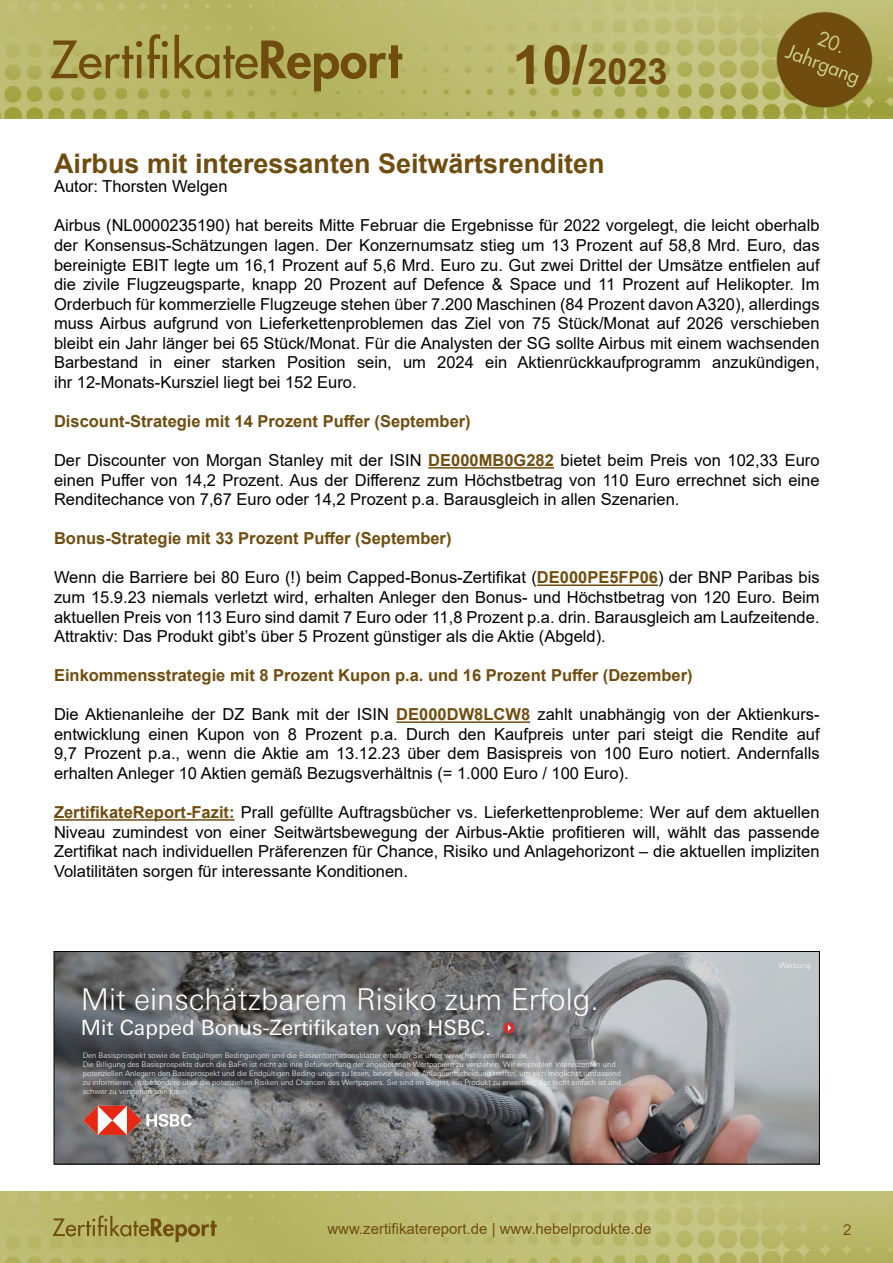
<style>
.page{position:relative;width:893px;height:1263px;background:#fff}
.page>*{position:absolute;margin:0;border:0;box-sizing:border-box;transform-origin:0 0}
.t1{font:700 36px "Arial";color:#704d0f}
.t2{font:300 30px "Univers Nextfor HSBC";color:#fff}
.t3{font:700 27px "Arial";color:#704d0f}
.t4{font:21px "Univers Nextfor HSBC";color:#fff}
.t5{font:16.5px/19.5px "Arial";color:#000;text-align:justify}
.t6{font:700 16.5px "Arial";color:#704d0f}
.t7{font:15px "Arial";color:#704d0f}
.t8{font:300 7.5px/9px "Univers Nextfor HSBC";color:#fff}
.s1{font-size:54px}
.s2{font-weight:700;color:#704d0f}
</style>
<div class="page">
<img style="left:0;top:1192px;width:893px;height:71px">
<img style="left:0;top:0;width:893px;height:119px">
<hr style="left:428px;top:467px;width:126px;height:2px;background:#704d0f">
<hr style="left:537px;top:584px;width:121px;height:2px;background:#704d0f">
<hr style="left:396px;top:721px;width:134px;height:2px;background:#704d0f">
<hr style="left:54px;top:819px;width:181px;height:2px;background:#704d0f">
<img style="left:56px;top:953px;width:762px;height:209px">
<svg style="left:779px;top:963px;width:31px;height:6px"></svg>
<svg style="left:83px;top:1106px;width:109px;height:29px"></svg>
<svg style="left:503px;top:1022px;width:12px;height:12px"></svg>
<svg style="left:508px;top:1024px;width:3px;height:7px"></svg>
<div style="left:54px;top:951px;width:766px;height:213px;border:1px solid #000"></div>
<h1 class="t1" style="left:512px;top:46px;width:157px"><span class="s1">10/</span>2023</h1>
<h3 class="t3" style="left:54px;top:144px;width:552px">Airbus mit interessanten Seitwärtsrenditen</h3>
<p class="t5" style="left:54px;top:177px;width:175px">Autor: Thorsten Welgen</p>
<p class="t5" style="left:54px;top:216px;width:767px">Airbus (NL0000235190) hat bereits Mitte Februar die Ergebnisse für 2022 vorgelegt, die leicht oberhalb der Konsensus-Schätzungen lagen. Der Konzernumsatz stieg um 13 Prozent auf 58,8 Mrd. Euro, das bereinigte EBIT legte um 16,1 Prozent auf 5,6 Mrd. Euro zu. Gut zwei Drittel der Umsätze entfielen auf die zivile Flugzeugsparte, knapp 20 Prozent auf Defence &amp; Space und 11 Prozent auf Helikopter. Im Orderbuch für kommerzielle Flugzeuge stehen über 7.200 Maschinen (84 Prozent davon A320), allerdings muss Airbus aufgrund von Lieferkettenproblemen das Ziel von 75 Stück/Monat auf 2026 verschieben bleibt ein Jahr länger bei 65 Stück/Monat. Für die Analysten der SG sollte Airbus mit einem wachsenden Barbestand in einer starken Position sein, um 2024 ein Aktienrückkaufprogramm anzukündigen, ihr 12-Monats-Kursziel liegt bei 152 Euro.</p>
<p class="t6" style="left:54px;top:409px;width:418px">Discount-Strategie mit 14 Prozent Puffer (September)</p>
<p class="t5" style="left:54px;top:450px;width:767px">Der Discounter von Morgan Stanley mit der ISIN <span class="s2">DE000MB0G282</span> bietet beim Preis von 102,33 Euro einen Puffer von 14,2 Prozent. Aus der Differenz zum Höchstbetrag von 110 Euro errechnet sich eine Renditechance von 7,67 Euro oder 14,2 Prozent p.a. Barausgleich in allen Szenarien.</p>
<p class="t6" style="left:54px;top:527px;width:399px">Bonus-Strategie mit 33 Prozent Puffer (September)</p>
<p class="t5" style="left:54px;top:568px;width:767px">Wenn die Barriere bei 80 Euro (!) beim Capped-Bonus-Zertifikat (<span class="s2">DE000PE5FP06</span>) der BNP Paribas bis zum 15.9.23 niemals verletzt wird, erhalten Anleger den Bonus- und Höchstbetrag von 120 Euro. Beim aktuellen Preis von 113 Euro sind damit 7 Euro oder 11,8 Prozent p.a. drin. Barausgleich am Laufzeitende.<br>Attraktiv: Das Produkt gibt’s über 5 Prozent günstiger als die Aktie (Abgeld).</p>
<p class="t6" style="left:54px;top:664px;width:640px">Einkommensstrategie mit 8 Prozent Kupon p.a. und 16 Prozent Puffer (Dezember)</p>
<p class="t5" style="left:54px;top:705px;width:767px">Die Aktienanleihe der DZ Bank mit der ISIN <span class="s2">DE000DW8LCW8</span> zahlt unabhängig von der Aktienkurs&shy;entwicklung einen Kupon von 8 Prozent p.a. Durch den Kaufpreis unter pari steigt die Rendite auf 9,7 Prozent p.a., wenn die Aktie am 13.12.23 über dem Basispreis von 100 Euro notiert. Andernfalls erhalten Anleger 10 Aktien gemäß Bezugsverhältnis (= 1.000 Euro / 100 Euro).</p>
<p class="t5" style="left:54px;top:802px;width:767px"><span class="s2">ZertifikateReport-Fazit:</span> Prall gefüllte Auftragsbücher vs. Lieferkettenprobleme: Wer auf dem aktuellen Niveau zumindest von einer Seitwärtsbewegung der Airbus-Aktie profitieren will, wählt das passende Zertifikat nach individuellen Präferenzen für Chance, Risiko und Anlagehorizont – die aktuellen impliziten Volatilitäten sorgen für interessante Konditionen.</p>
<h2 class="t2" style="left:81px;top:978px;width:520px">Mit einschätzbarem Risiko zum Erfolg.</h2>
<p class="t4" style="left:81px;top:1012px;width:412px">Mit Capped Bonus-Zertifikaten von HSBC.</p>
<p class="t8" style="left:83px;top:1050px;width:540px">Den Basisprospekt sowie die Endgültigen Bedingungen und die Basisinformationsblätter erhalten Sie unter www.hsbc-zertifikate.de.<br>Die Billigung des Basisprospekts durch die BaFin ist nicht als ihre Befürwortung der angebotenen Wertpapiere zu verstehen. Wir empfehlen Interessenten und potenziellen Anlegern den Basisprospekt und die Endgültigen Beding-ungen zu lesen, bevor sie eine Anlageentscheidung treffen, um sich möglichst umfassend zu informieren, insbesondere über die potenziellen Risiken und Chancen des Wertpapiers. Sie sind im Begriff, ein Produkt zu erwerben, das nicht einfach ist und schwer zu verstehen sein kann.</p>
<p class="t7" style="left:327px;top:1218px;width:326px">www.zertifikatereport.de | www.hebelprodukte.de</p>
<p class="t7" style="left:843px;top:1219px;width:10px">2</p>
</div>
